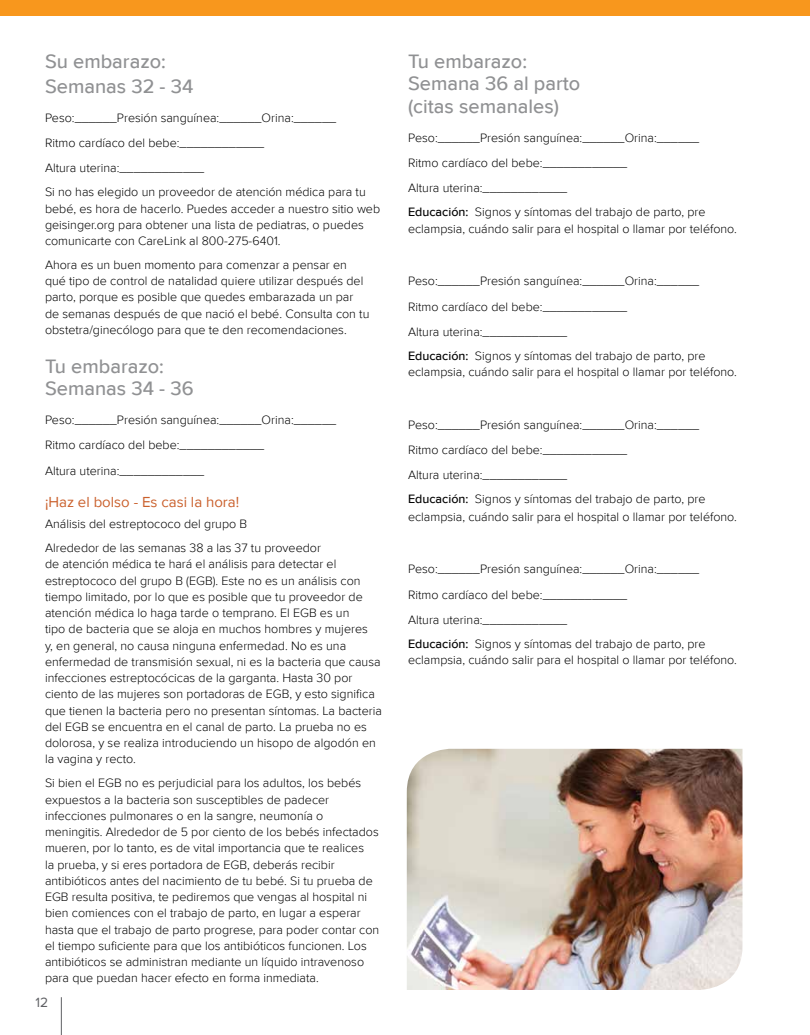
<style>
.page{position:relative;width:810px;height:1035px;background:#fff}
.page>*{position:absolute;margin:0;border:0;box-sizing:border-box;transform-origin:0 0}
.t1{font:500 20px/22.5px "Proxima Nova";color:#909193}
.t2{font:15px "Proxima Nova";color:#ca602c}
.t3{font:13.75px "Proxima Nova";color:#606165}
.t4{font:300 12.5px/16.2px "Proxima Nova";color:#000}
.s1{font-weight:500}
</style>
<div class="page">
<div style="left:0;top:0;width:810px;height:16px;background:#f8971d"></div>
<img style="left:407px;top:749px;width:335px;height:241px">
<hr style="left:61px;top:997px;width:1px;height:38px;background:#606165">
<h1 class="t1" style="left:45px;top:50px;width:150px;line-height:25px">Su embarazo:<br>Semanas 32 - 34</h1>
<p class="t4" style="left:45px;top:105px;width:293px;line-height:25.4px">Peso:______Presión sanguínea:______Orina:______<br>Ritmo cardíaco del bebe:____________<br>Altura uterina:____________</p>
<p class="t4" style="left:45px;top:184px;width:337px">Si no has elegido un proveedor de atención médica para tu bebé, es hora de hacerlo. Puedes acceder a nuestro sitio web geisinger.org para obtener una lista de pediatras, o puedes comunicarte con CareLink al 800-275-6401.</p>
<p class="t4" style="left:45px;top:257px;width:326px">Ahora es un buen momento para comenzar a pensar en qué tipo de control de natalidad quiere utilizar después del parto, porque es posible que quedes embarazada un par de semanas después de que nació el bebé. Consulta con tu obstetra/ginecólogo para que te den recomendaciones.</p>
<h1 class="t1" style="left:45px;top:355px;width:150px">Tu embarazo:<br>Semanas 34 - 36</h1>
<p class="t4" style="left:45px;top:407px;width:293px;line-height:25.4px">Peso:______Presión sanguínea:______Orina:______<br>Ritmo cardíaco del bebe:____________<br>Altura uterina:____________</p>
<p class="t2" style="left:45px;top:493px;width:196px">¡Haz el bolso - Es casi la hora!</p>
<p class="t4" style="left:45px;top:513px;width:278px;line-height:23.9px">Análisis del estreptococo del grupo B<br>Alrededor de las semanas 38 a las 37 tu proveedor</p>
<p class="t4" style="left:45px;top:557px;width:338px">de atención médica te hará el análisis para detectar el estreptococo del grupo B (EGB). Este no es un análisis con tiempo limitado, por lo que es posible que tu proveedor de atención médica lo haga tarde o temprano. El EGB es un<br>tipo de bacteria que se aloja en muchos hombres y mujeres<br>y, en general, no causa ninguna enfermedad. No es una enfermedad de transmisión sexual, ni es la bacteria que causa infecciones estreptocócicas de la garganta. Hasta 30 por ciento de las mujeres son portadoras de EGB, y esto significa que tienen la bacteria pero no presentan síntomas. La bacteria del EGB se encuentra en el canal de parto. La prueba no es dolorosa, y se realiza introduciendo un hisopo de algodón en la vagina y recto.</p>
<p class="t4" style="left:45px;top:775px;width:336px">Si bien el EGB no es perjudicial para los adultos, los bebés expuestos a la bacteria son susceptibles de padecer infecciones pulmonares o en la sangre, neumonía o meningitis. Alrededor de 5 por ciento de los bebés infectados mueren, por lo tanto, es de vital importancia que te realices<br>la prueba, y si eres portadora de EGB, deberás recibir antibióticos antes del nacimiento de tu bebé. Si tu prueba de EGB resulta positiva, te pediremos que vengas al hospital ni bien comiences con el trabajo de parto, en lugar a esperar hasta que el trabajo de parto progrese, para poder contar con el tiempo suficiente para que los antibióticos funcionen. Los antibióticos se administran mediante un líquido intravenoso para que puedan hacer efecto en forma inmediata.</p>
<p class="t3" style="left:36px;top:995px;width:14px">12</p>
<h1 class="t1" style="left:408px;top:51px;width:174px">Tu embarazo:<br>Semana 36 al parto (citas semanales)</h1>
<p class="t4" style="left:408px;top:125px;width:293px;line-height:25.4px">Peso:______Presión sanguínea:______Orina:______<br>Ritmo cardíaco del bebe:____________<br>Altura uterina:____________</p>
<p class="t4" style="left:408px;top:204px;width:330px"><span class="s1">Educación:</span> Signos y síntomas del trabajo de parto, pre eclampsia, cuándo salir para el hospital o llamar por teléfono.</p>
<p class="t4" style="left:408px;top:269px;width:293px;line-height:25.4px">Peso:______Presión sanguínea:______Orina:______<br>Ritmo cardíaco del bebe:____________<br>Altura uterina:____________</p>
<p class="t4" style="left:408px;top:348px;width:330px"><span class="s1">Educación:</span> Signos y síntomas del trabajo de parto, pre eclampsia, cuándo salir para el hospital o llamar por teléfono.</p>
<p class="t4" style="left:408px;top:412px;width:293px;line-height:25.4px">Peso:______Presión sanguínea:______Orina:______<br>Ritmo cardíaco del bebe:____________<br>Altura uterina:____________</p>
<p class="t4" style="left:408px;top:491px;width:330px;line-height:17.5px"><span class="s1">Educación:</span> Signos y síntomas del trabajo de parto, pre eclampsia, cuándo salir para el hospital o llamar por teléfono.</p>
<p class="t4" style="left:408px;top:557px;width:293px;line-height:25.4px">Peso:______Presión sanguínea:______Orina:______<br>Ritmo cardíaco del bebe:____________<br>Altura uterina:____________</p>
<p class="t4" style="left:408px;top:636px;width:330px"><span class="s1">Educación:</span> Signos y síntomas del trabajo de parto, pre eclampsia, cuándo salir para el hospital o llamar por teléfono.</p>
</div>
